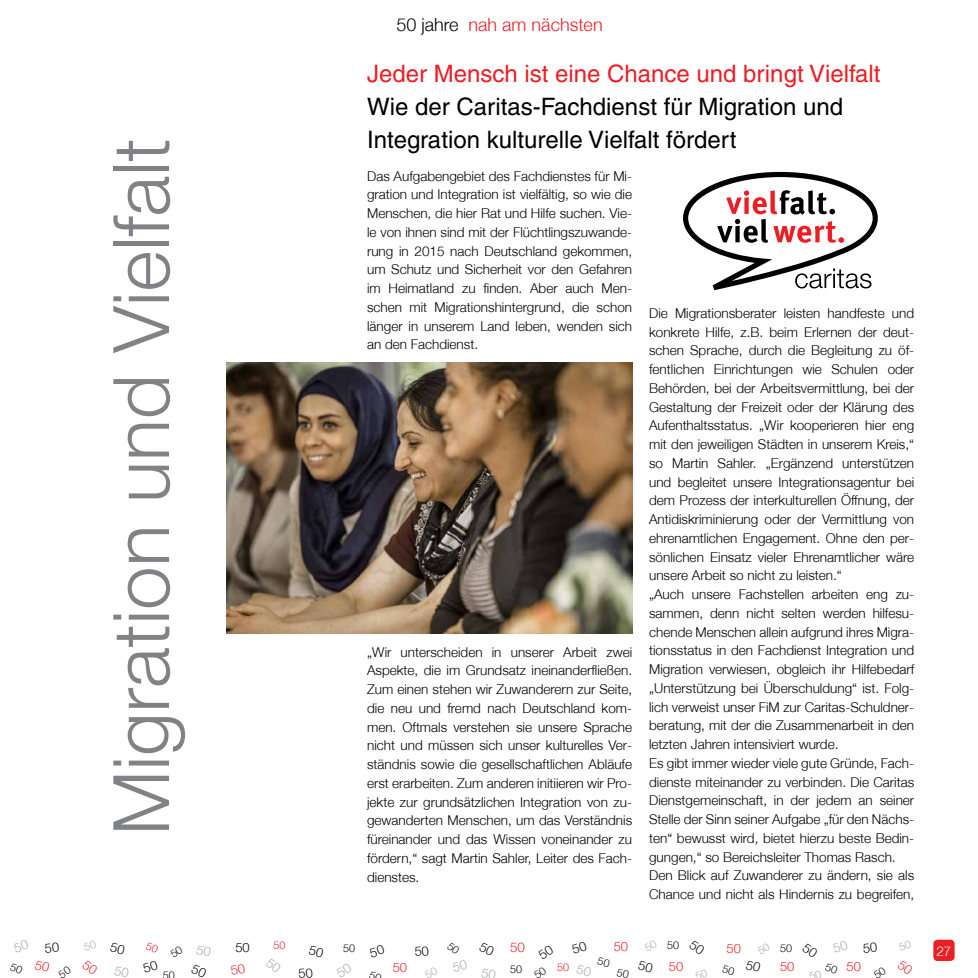
<style>
.page{position:relative;width:978px;height:978px;background:#fff}
.page>*{position:absolute;margin:0;border:0;box-sizing:border-box;transform-origin:0 0}
.t1{font:300 78px "Helvetica Neue";color:#808285}
.t2{font:24px/33px "Helvetica";color:#000}
.t3{font:24px "Helvetica";color:#ed1d24}
.t4{font:300 18px "Helvetica Neue";color:#ed1d24}
.t5{font:300 13.5px/18.8px "Helvetica Neue";color:#000;text-align:justify}
.t6{font:300 13.5px "Helvetica Neue";color:#fff}
.t7{font:300 13.35px "Helvetica Neue";color:#ed1d24}
.t8{font:300 12.9px "Helvetica Neue";color:#ed1d24}
.t9{font:300 12.9px "Helvetica Neue";color:#000}
.t10{font:300 10.8px "Helvetica Neue";color:#000}
.t11{font:300 10.8px "Helvetica Neue";color:#ed1d24}
.s1{color:#000}
</style>
<div class="page">
<div style="left:933px;top:940px;width:22px;height:21px;background:#ed1d24;border-radius:4px"></div>
<img style="left:226px;top:362px;width:407px;height:272px">
<svg style="left:683px;top:172px;width:195px;height:118px"></svg>
<h1 class="t1" style="left:94px;top:835px;width:698px;rotate:-90deg">Migration und Vielfalt</h1>
<p class="t10" style="left:163px;top:968px;width:13px">50</p>
<h3 class="t4" style="left:397px;top:14px;width:208px"><span class="s1">50 jahre</span> nah am nächsten</h3>
<h2 class="t3" style="left:367px;top:60px;width:515px">Jeder Mensch ist eine Chance und bringt Vielfalt</h2>
<h2 class="t2" style="left:367px;top:90px;width:478px">Wie der Caritas-Fachdienst für Migration und<br>Integration kulturelle Vielfalt fördert</h2>
<p class="t5" style="left:367px;top:166px;width:267px">Das Aufgabengebiet des Fachdienstes für Mi&shy;gration und Integration ist vielfältig, so wie die Menschen, die hier Rat und Hilfe suchen. Vie&shy;le von ihnen sind mit der Flüchtlingszuwande&shy;rung in 2015 nach Deutschland gekommen, um Schutz und Sicherheit vor den Gefahren im Heimatland zu finden. Aber auch Men&shy;schen mit Migrationshintergrund, die schon länger in unserem Land leben, wenden sich an den Fachdienst.</p>
<p class="t5" style="left:649px;top:303px;width:267px;text-align:left">Die Migrationsberater leisten handfeste und konkrete Hilfe, z.B. beim Erlernen der deut&shy;schen Sprache, durch die Begleitung zu öf&shy;fentlichen Einrichtungen wie Schulen oder Behörden, bei der Arbeitsvermittlung, bei der Gestaltung der Freizeit oder der Klärung des Aufenthaltsstatus. „Wir kooperieren hier eng mit den jeweiligen Städten in unserem Kreis,“ so Martin Sahler. „Ergänzend unterstützen und begleitet unsere Integrationsagentur bei dem Prozess der interkulturellen Öffnung, der Antidiskriminierung oder der Vermittlung von ehrenamtlichen Engagement. Ohne den per&shy;sönlichen Einsatz vieler Ehrenamtlicher wäre unsere Arbeit so nicht zu leisten.“<br>„Auch unsere Fachstellen arbeiten eng zu&shy;sammen, denn nicht selten werden hilfesu&shy;chende Menschen allein aufgrund ihres Migra&shy;tionsstatus in den Fachdienst Integration und Migration verwiesen, obgleich ihr Hilfebedarf „Unterstützung bei Überschuldung“ ist. Folg&shy;lich verweist unser FiM zur Caritas-Schuldner&shy;beratung, mit der die Zusammenarbeit in den letzten Jahren intensiviert wurde.<br>Es gibt immer wieder viele gute Gründe, Fach&shy;dienste miteinander zu verbinden. Die Caritas Dienstgemeinschaft, in der jedem an seiner Stelle der Sinn seiner Aufgabe „für den Nächs&shy;ten“ bewusst wird, bietet hierzu beste Bedin&shy;gungen,“ so Bereichsleiter Thomas Rasch.<br>Den Blick auf Zuwanderer zu ändern, sie als Chance und nicht als Hindernis zu begreifen,</p>
<p class="t5" style="left:367px;top:642px;width:267px">„Wir unterscheiden in unserer Arbeit zwei Aspekte, die im Grundsatz ineinanderfließen.<br>Zum einen stehen wir Zuwanderern zur Seite, die neu und fremd nach Deutschland kom&shy;men. Oftmals verstehen sie unsere Sprache nicht und müssen sich unser kulturelles Ver&shy;ständnis sowie die gesellschaftlichen Abläufe erst erarbeiten. Zum anderen initiieren wir Pro&shy;jekte zur grundsätzlichen Integration von zu&shy;gewanderten Menschen, um das Verständnis füreinander und das Wissen voneinander zu fördern,“ sagt Martin Sahler, Leiter des Fach&shy;dienstes.</p>
<p class="t11" style="left:273px;top:939px;width:13px">50</p>
<p class="t10" style="left:667px;top:938px;width:13px">50</p>
<p class="t8" style="left:669px;top:958px;width:16px">50</p>
<p class="t8" style="left:614px;top:938px;width:16px">50</p>
<p class="t7" style="left:510px;top:939px;width:16px">50</p>
<p class="t8" style="left:727px;top:941px;width:16px">50</p>
<p class="t10" style="left:780px;top:941px;width:13px">50</p>
<p class="t8" style="left:780px;top:958px;width:16px">50</p>
<p class="t8" style="left:846px;top:959px;width:16px">50</p>
<p class="t9" style="left:235px;top:939px;width:16px">50</p>
<p class="t10" style="left:343px;top:941px;width:13px">50</p>
<p class="t10" style="left:510px;top:962px;width:13px">50</p>
<p class="t11" style="left:557px;top:960px;width:13px">50</p>
<p class="t8" style="left:393px;top:960px;width:16px">50</p>
<p class="t6" style="left:936px;top:943px;width:17px">27</p>
</div>
